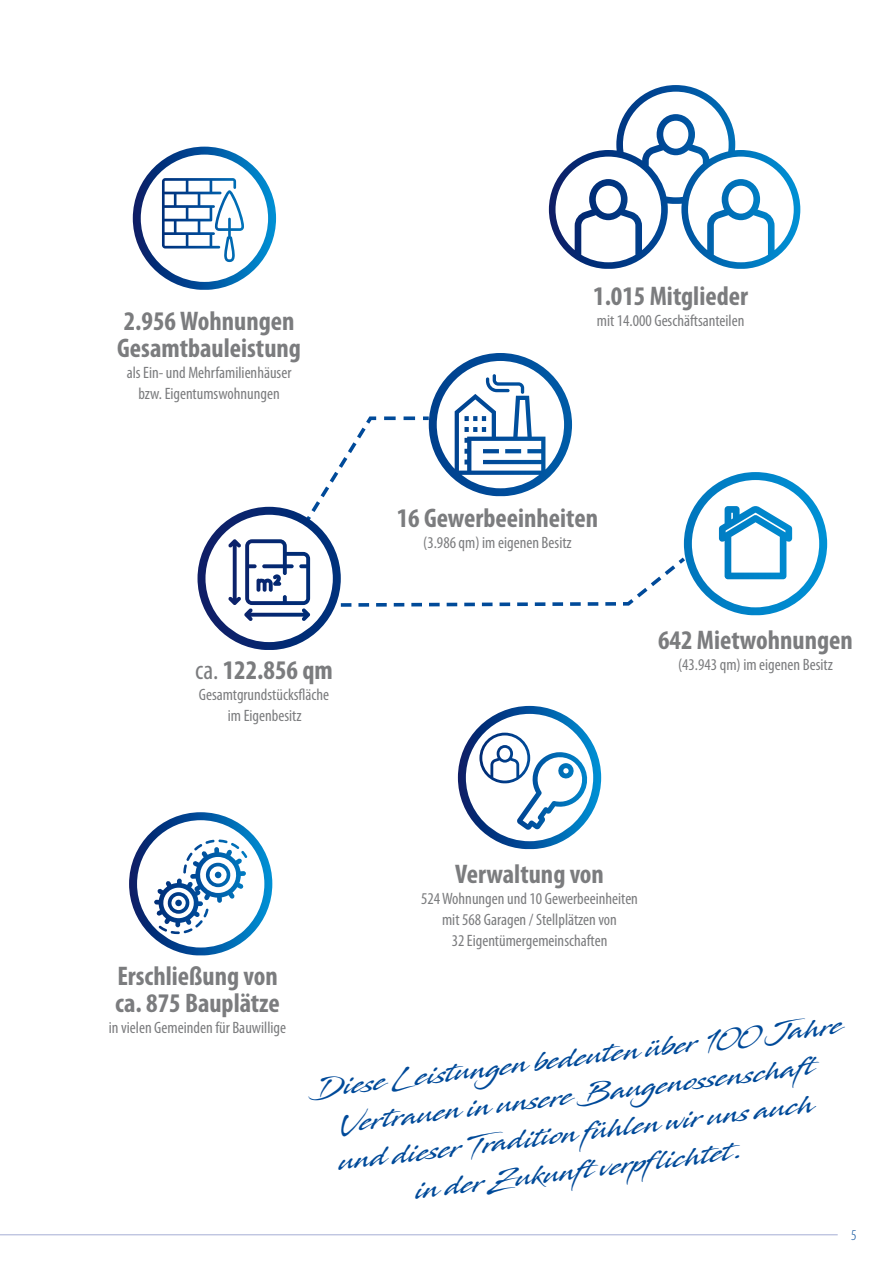
<style>
.page{position:relative;width:893px;height:1263px;background:#fff}
.page>*{position:absolute;margin:0;border:0;box-sizing:border-box;transform-origin:0 0}
.t1{font:700 condensed 27px/27px "Myriad Pro";color:#7b7c7e}
.t2{font:24px "Stingray";color:#004a99}
.t3{font:condensed 16.5px/21px "Myriad Pro";color:#7b7c7e;text-align:center}
.t4{font:300 condensed 15px "Myriad Pro";color:#004a99}
.s1{font-weight:400}
</style>
<div class="page">
<svg style="left:0;top:1234px;width:838px;height:2px"></svg>
<svg style="left:549px;top:85px;width:251px;height:184px"></svg>
<svg style="left:458px;top:706px;width:143px;height:143px"></svg>
<svg style="left:133px;top:147px;width:143px;height:143px"></svg>
<svg style="left:129px;top:812px;width:143px;height:143px"></svg>
<svg style="left:198px;top:353px;width:629px;height:297px"></svg>
<h1 class="t1" style="left:117px;top:307px;width:185px">2.956 Wohnungen<br>Gesamtbauleistung</h1>
<p class="t3" style="left:127px;top:361px;width:166px">als Ein- und Mehrfamilienhäuser bzw. Eigentumswohnungen</p>
<h1 class="t1" style="left:195px;top:656px;width:139px"><span class="s1">ca.</span> 122.856 qm</h1>
<p class="t3" style="left:199px;top:684px;width:132px">Gesamtgrundstücksfläche im Eigenbesitz</p>
<h1 class="t1" style="left:593px;top:281px;width:156px">1.015 Mitglieder</h1>
<p class="t3" style="left:597px;top:309px;width:149px">mit 14.000 Geschäftsanteilen</p>
<h1 class="t1" style="left:397px;top:504px;width:203px">16 Gewerbeeinheiten</h1>
<p class="t3" style="left:423px;top:532px;width:150px">(3.986 qm) im eigenen Besitz</p>
<h1 class="t1" style="left:658px;top:626px;width:196px">642 Mietwohnungen</h1>
<p class="t3" style="left:678px;top:654px;width:156px">(43.943 qm) im eigenen Besitz</p>
<h1 class="t1" style="left:455px;top:859px;width:150px">Verwaltung von</h1>
<p class="t3" style="left:421px;top:887px;width:218px">524 Wohnungen und 10 Gewerbeeinheiten mit 568 Garagen / Stellplätzen von<br>32 Eigentümergemeinschaften</p>
<h1 class="t1" style="left:115px;top:962px;width:166px">Erschließung von ca. 875 Bauplätze</h1>
<p class="t3" style="left:109px;top:1017px;width:179px">in vielen Gemeinden für Bauwillige</p>
<h2 class="t2" style="left:310px;top:1074px;width:537px;rotate:-7deg">Diese Leistungen bedeuten über 100 Jahre</h2>
<h2 class="t2" style="left:338px;top:1108px;width:472px;rotate:-7deg">Vertrauen in unsere Baugenossenschaft</h2>
<h2 class="t2" style="left:338px;top:1146px;width:480px;rotate:-7deg">und dieser Tradition fühlen wir uns auch</h2>
<h2 class="t2" style="left:415px;top:1174px;width:332px;rotate:-7deg">in der Zukunft verpflichtet.</h2>
<p class="t4" style="left:851px;top:1226px;width:7px">5</p>
</div>
